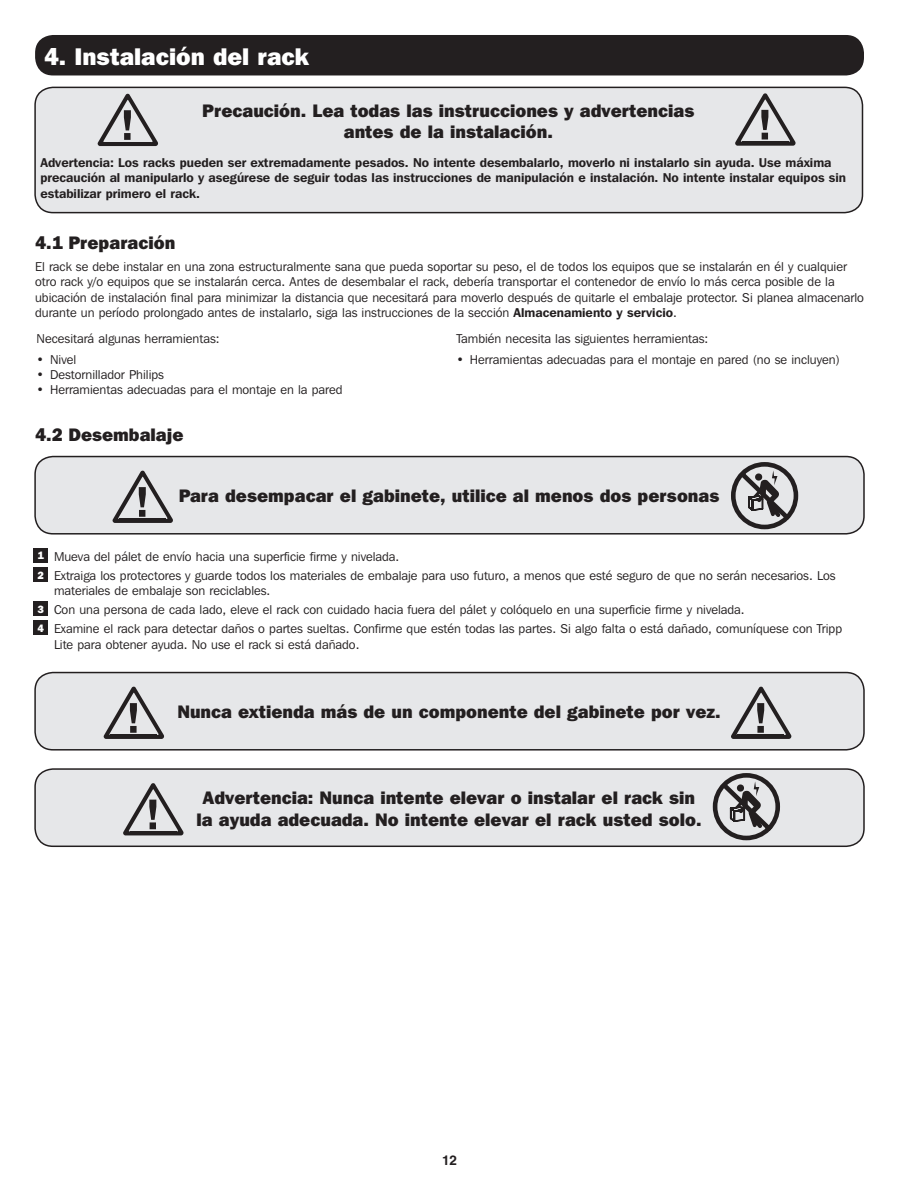
<style>
.page{position:relative;width:918px;height:1188px;background:#fff}
.page>*{position:absolute;margin:0;border:0;box-sizing:border-box;transform-origin:0 0}
.Main_Head{font:800 24px "Franklin Gothic IT Cby BT";color:#fff}
.Sub_Head{font:800 18px/21.6px "Franklin Gothic IT Cby BT";color:#231f20;text-align:center}
.t1{font:700 13.5px "Helvetica";color:#231f20}
.t2{font:12.75px/15.3px "Franklin Gothic IT Cby BT";color:#231f20}
.t3{font:600 12.75px/15.3px "Franklin Gothic IT Cby BT";color:#231f20}
.t4{font:800 10.5px "Franklin Gothic IT Cby BT";color:#fff}
.s1{font-weight:600}
</style>
<div class="page">
<div style="left:35px;top:35px;width:829px;height:40px;background:#231f20;border-radius:18px"></div>
<div style="left:35px;top:87px;width:827px;height:126px;background:#e6e7e9;border-radius:18px"></div>
<div style="left:34px;top:87px;width:829px;height:126px;border:2px solid #231f20;border-radius:18px"></div>
<div style="left:35px;top:457px;width:829px;height:77px;background:#e6e7e9;border-radius:18px"></div>
<div style="left:34px;top:456px;width:831px;height:79px;border:2px solid #231f20;border-radius:18px"></div>
<div style="left:35px;top:673px;width:829px;height:77px;background:#e6e7e9;border-radius:18px"></div>
<div style="left:34px;top:672px;width:831px;height:79px;border:2px solid #231f20;border-radius:18px"></div>
<div style="left:35px;top:769px;width:829px;height:77px;background:#e6e7e9;border-radius:18px"></div>
<div style="left:34px;top:768px;width:831px;height:79px;border:2px solid #231f20;border-radius:18px"></div>
<div style="left:34px;top:548px;width:14px;height:14px;background:#231f20"></div>
<div style="left:34px;top:567px;width:14px;height:14px;background:#231f20"></div>
<div style="left:34px;top:602px;width:14px;height:14px;background:#231f20"></div>
<div style="left:34px;top:621px;width:14px;height:14px;background:#231f20"></div>
<svg style="left:113px;top:471px;width:60px;height:52px"></svg>
<svg style="left:104px;top:687px;width:60px;height:52px"></svg>
<svg style="left:123px;top:783px;width:61px;height:52px"></svg>
<svg style="left:731px;top:687px;width:60px;height:52px"></svg>
<svg style="left:98px;top:94px;width:60px;height:52px"></svg>
<svg style="left:735px;top:93px;width:61px;height:53px"></svg>
<svg style="left:731px;top:462px;width:67px;height:67px"></svg>
<svg style="left:713px;top:773px;width:67px;height:67px"></svg>
<p class="Main_Head" style="left:44px;top:41px;width:267px">4. Instalación del rack</p>
<p class="Sub_Head" style="left:202px;top:99px;width:494px">Precaución. Lea todas las instrucciones y advertencias antes de la instalación.</p>
<p class="t3" style="left:40px;top:155px;width:807px">Advertencia: Los racks pueden ser extremadamente pesados. No intente desembalarlo, moverlo ni instalarlo sin ayuda. Use máxima precaución al manipularlo y asegúrese de seguir todas las instrucciones de manipulación e instalación. No intente instalar equipos sin estabilizar primero el rack.</p>
<p class="Sub_Head" style="left:35px;top:231px;width:142px">4.1 Preparación</p>
<p class="t2" style="left:35px;top:259px;width:830px">El rack se debe instalar en una zona estructuralmente sana que pueda soportar su peso, el de todos los equipos que se instalarán en él y cualquier otro rack y/o equipos que se instalarán cerca. Antes de desembalar el rack, debería transportar el contenedor de envío lo más cerca posible de la ubicación de instalación final para minimizar la distancia que necesitará para moverlo después de quitarle el embalaje protector. Si planea almacenarlo durante un período prolongado antes de instalarlo, siga las instrucciones de la sección <span class="s1">Almacenamiento y servicio</span>.</p>
<p class="t2" style="left:37px;top:331px;width:185px">Necesitará algunas herramientas:</p>
<p class="t2" style="left:37px;top:352px;width:41px">• Nivel</p>
<p class="t2" style="left:37px;top:367px;width:129px">• Destornillador Philips</p>
<p class="t2" style="left:37px;top:382px;width:307px">• Herramientas adecuadas para el montaje en la pared</p>
<p class="t2" style="left:456px;top:331px;width:254px">También necesita las siguientes herramientas:</p>
<p class="t2" style="left:456px;top:352px;width:385px">• Herramientas adecuadas para el montaje en pared (no se incluyen)</p>
<p class="Sub_Head" style="left:35px;top:424px;width:150px">4.2 Desembalaje</p>
<p class="Sub_Head" style="left:179px;top:485px;width:542px">Para desempacar el gabinete, utilice al menos dos personas</p>
<p class="t4" style="left:38px;top:549px;width:8px">1</p>
<p class="t2" style="left:54px;top:548px;width:347px">Mueva del pálet de envío hacia una superficie firme y nivelada.</p>
<p class="t4" style="left:38px;top:568px;width:8px">2</p>
<p class="t2" style="left:54px;top:568px;width:783px">Extraiga los protectores y guarde todos los materiales de embalaje para uso futuro, a menos que esté seguro de que no serán necesarios. Los materiales de embalaje son reciclables.</p>
<p class="t4" style="left:38px;top:602px;width:8px">3</p>
<p class="t2" style="left:54px;top:602px;width:692px">Con una persona de cada lado, eleve el rack con cuidado hacia fuera del pálet y colóquelo en una superficie firme y nivelada.</p>
<p class="t4" style="left:38px;top:622px;width:8px">4</p>
<p class="t2" style="left:54px;top:621px;width:790px">Examine el rack para detectar daños o partes sueltas. Confirme que estén todas las partes. Si algo falta o está dañado, comuníquese con Tripp<br>Lite para obtener ayuda. No use el rack si está dañado.</p>
<p class="Sub_Head" style="left:177px;top:701px;width:545px">Nunca extienda más de un componente del gabinete por vez.</p>
<p class="Sub_Head" style="left:197px;top:787px;width:506px">Advertencia: Nunca intente elevar o instalar el rack sin la ayuda adecuada. No intente elevar el rack usted solo.</p>
<p class="t1" style="left:442px;top:1152px;width:17px">12</p>
</div>
